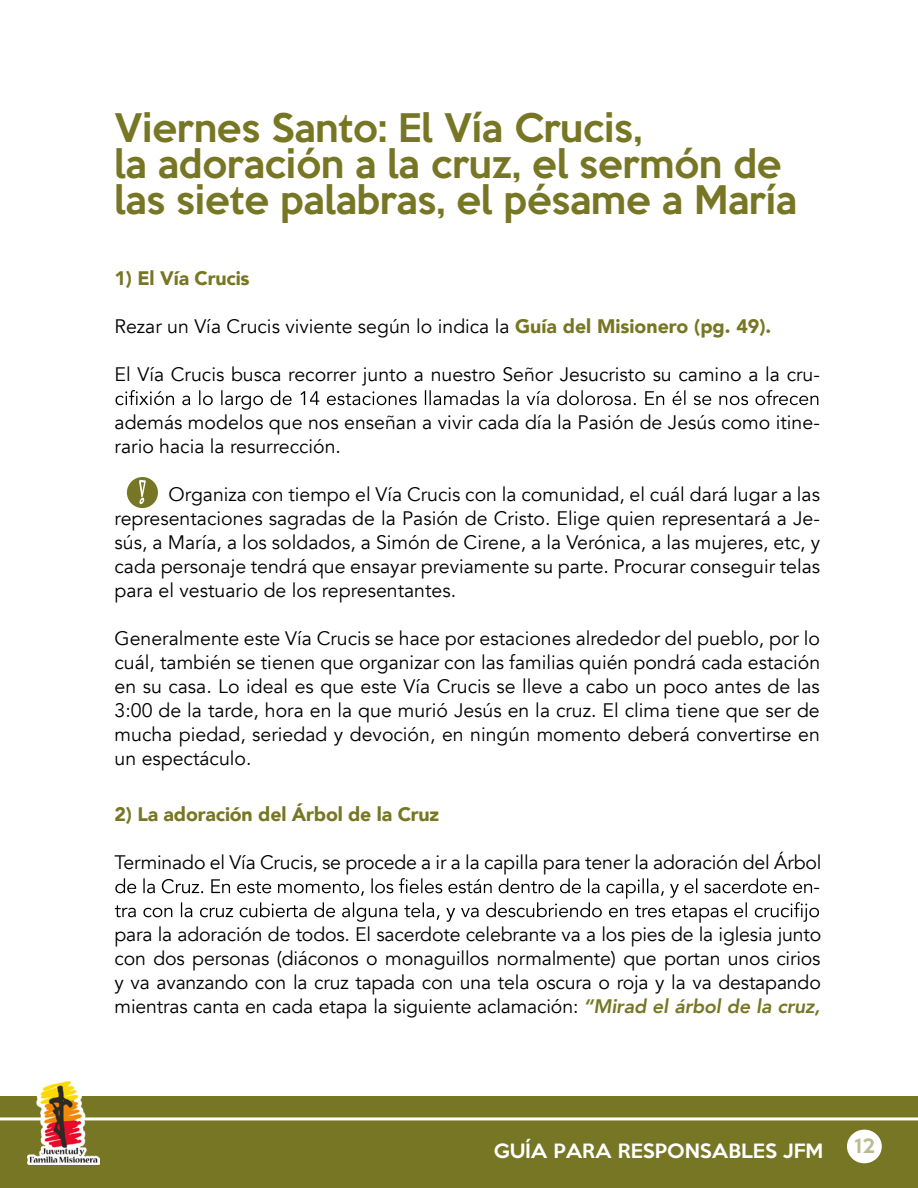
<style>
.page{position:relative;width:918px;height:1188px;background:#fff}
.page>*{position:absolute;margin:0;border:0;box-sizing:border-box;transform-origin:0 0}
.t1{font:500 36px/36px "Keep Calm";color:#777624}
.t2{font:19.5px/24px "Avenir";color:#000;text-align:justify}
.t3{font:900 19.5px "Avenir";letter-spacing:-.01em;color:#777624}
.t4{font:500 18px "Keep Calm";color:#fff}
.t5{font:500 18px "Keep Calm";color:rgb(119 118 36/.5)}
.s1{font-weight:900;color:#777624}
.s2{font-weight:800;font-style:italic;color:#777624}
</style>
<div class="page">
<div style="left:0;top:1096px;width:918px;height:92px;background:#777624"></div>
<hr style="left:0;top:1117px;width:918px;height:3px;background:#fff">
<div style="left:847px;top:1130px;width:35px;height:33px;background:#fff;border-radius:50%"></div>
<img style="left:27px;top:1081px;width:73px;height:84px">
<svg style="left:116px;top:390px;width:702px;height:20px"></svg>
<svg style="left:115px;top:878px;width:704px;height:45px"></svg>
<div style="left:127px;top:477px;width:31px;height:31px;background:#777624;border-radius:50%"></div>
<svg style="left:139px;top:480px;width:7px;height:24px"></svg>
<h1 class="t1" style="left:115px;top:106px;width:684px">Viernes Santo: El Vía Crucis,<br>la adoración a la cruz, el sermón de las siete palabras, el pésame a María</h1>
<p class="t3" style="left:115px;top:261px;width:137px">1) El Vía Crucis</p>
<p class="t2" style="left:115px;top:315px;width:658px">Rezar un Vía Crucis viviente según lo indica la <span class="s1">Guía del Misionero (pg. 49).</span></p>
<p class="t2" style="left:115px;top:363px;width:707px">El Vía Crucis busca recorrer junto a nuestro Señor Jesucristo su camino a la cru-</p>
<p class="t2" style="left:115px;top:411px;width:707px">además modelos que nos enseñan a vivir cada día la Pasión de Jesús como itine&shy;rario hacia la resurrección.</p>
<p class="t2" style="left:115px;top:483px;width:707px;text-indent:54px">Organiza con tiempo el Vía Crucis con la comunidad, el cuál dará lugar a las representaciones sagradas de la Pasión de Cristo. Elige quien representará a Je&shy;sús, a María, a los soldados, a Simón de Cirene, a la Verónica, a las mujeres, etc, y cada personaje tendrá que ensayar previamente su parte. Procurar conseguir telas para el vestuario de los representantes.</p>
<p class="t2" style="left:115px;top:627px;width:707px">Generalmente este Vía Crucis se hace por estaciones alrededor del pueblo, por lo cuál, también se tienen que organizar con las familias quién pondrá cada estación en su casa. Lo ideal es que este Vía Crucis se lleve a cabo un poco antes de las 3:00 de la tarde, hora en la que murió Jesús en la cruz. El clima tiene que ser de mucha piedad, seriedad y devoción, en ningún momento deberá convertirse en un espectáculo.</p>
<p class="t3" style="left:115px;top:798px;width:326px">2) La adoración del Árbol de la Cruz</p>
<p class="t2" style="left:115px;top:851px;width:708px;text-align:right">Terminado el Vía Crucis, se procede a ir a la capilla para tener la adoración del Árbol -</p>
<p class="t2" style="left:115px;top:923px;width:708px">para la adoración de todos. El sacerdote celebrante va a los pies de la iglesia junto con dos personas (diáconos o monaguillos normalmente) que portan unos cirios y va avanzando con la cruz tapada con una tela oscura o roja y la va destapando mientras canta en cada etapa la siguiente aclamación: <span class="s2">“Mirad el árbol de la cruz,</span></p>
<p class="t4" style="left:494px;top:1135px;width:331px">GUÍA PARA RESPONSABLES JFM</p>
<p class="t5" style="left:854px;top:1131px;width:22px">12</p>
</div>
